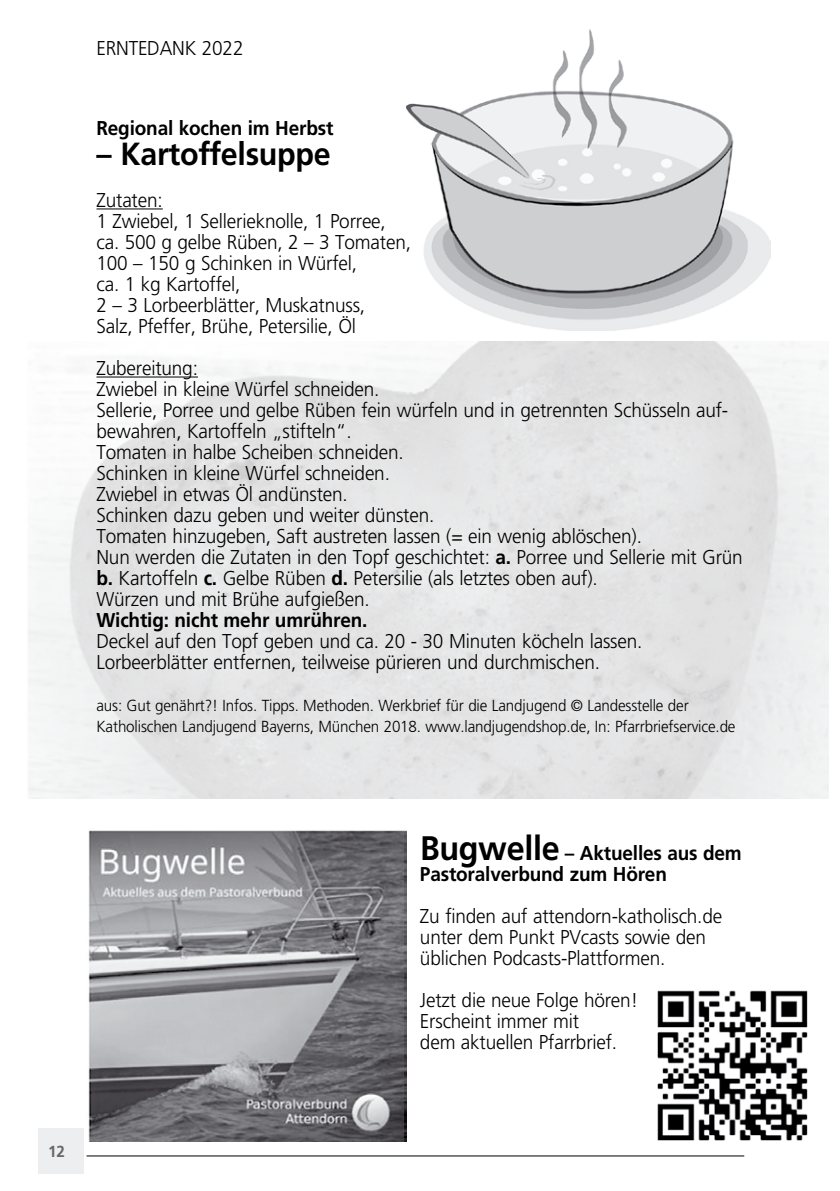
<style>
.page{position:relative;width:840px;height:1191px;background:#fff}
.page>*{position:absolute;margin:0;border:0;box-sizing:border-box;transform-origin:0 0}
.t1{font:700 32px "Frutiger";letter-spacing:-.01em;color:#000;scale:.95 1}
.t2{font:300 20px/21px "Frutiger";letter-spacing:-.01em;color:#000;scale:.95 1}
.t3{font:700 20px/21px "Frutiger";letter-spacing:-.01em;color:#000;scale:.95 1}
.t4{font:300 16px/21px "Frutiger";letter-spacing:-.01em;color:#000;scale:.95 1}
.t5{font:700 16px "Frutiger";color:#68676c;scale:.95 1}
.s1{font-weight:700}
.s2{font-size:34px}
</style>
<div class="page">
<div style="left:38px;top:1128px;width:46px;height:46px;background:#edeeef"></div>
<img style="left:657px;top:990px;width:151px;height:151px">
<hr style="left:86px;top:1155px;width:657px;height:1px;background:#000">
<img style="left:406px;top:30px;width:363px;height:300px">
<hr style="left:96px;top:208px;width:67px;height:1px;background:#000">
<hr style="left:96px;top:376px;width:102px;height:1px;background:#000">
<img style="left:88px;top:830px;width:318px;height:311px">
<p class="t2" style="left:96px;top:38px;width:156px">ERNTEDANK 2022</p>
<p class="t3" style="left:96px;top:117px;width:251px">Regional kochen im Herbst</p>
<h1 class="t1" style="left:96px;top:135px;width:248px">– Kartoffelsuppe</h1>
<p class="t2" style="left:96px;top:189px;width:332px">Zutaten:<br>1 Zwiebel, 1 Sellerieknolle, 1 Porree, ca. 500 g gelbe Rüben, 2 – 3 Tomaten,<br>100 – 150 g Schinken in Würfel,<br>ca. 1 kg Kartoffel,<br>2 – 3 Lorbeerblätter, Muskatnuss,<br>Salz, Pfeffer, Brühe, Petersilie, Öl</p>
<p class="t2" style="left:96px;top:357px;width:681px">Zubereitung:<br>Zwiebel in kleine Würfel schneiden.<br>Sellerie, Porree und gelbe Rüben fein würfeln und in getrennten Schüsseln auf&shy;bewahren, Kartoffeln „stifteln“.<br>Tomaten in halbe Scheiben schneiden.<br>Schinken in kleine Würfel schneiden.<br>Zwiebel in etwas Öl andünsten.<br>Schinken dazu geben und weiter dünsten.<br>Tomaten hinzugeben, Saft austreten lassen (= ein wenig ablöschen).<br>Nun werden die Zutaten in den Topf geschichtet: <span class="s1">a.</span> Porree und Sellerie mit Grün <span class="s1">b.</span> Kartoffeln <span class="s1">c.</span> Gelbe Rüben <span class="s1">d.</span> Petersilie (als letztes oben auf).<br>Würzen und mit Brühe aufgießen.</p>
<p class="t3" style="left:96px;top:609px;width:286px">Wichtig: nicht mehr umrühren.</p>
<p class="t2" style="left:96px;top:630px;width:576px">Deckel auf den Topf geben und ca. 20 - 30 Minuten köcheln lassen.<br>Lorbeerblätter entfernen, teilweise pürieren und durchmischen.</p>
<p class="t4" style="left:96px;top:695px;width:674px">aus: Gut genährt?! Infos. Tipps. Methoden. Werkbrief für die Landjugend © Landesstelle der<br>Katholischen Landjugend Bayerns, München 2018. www.landjugendshop.de, In: Pfarrbriefservice.de</p>
<p class="t5" style="left:48px;top:1141px;width:19px">12</p>
<p class="t3" style="left:420px;top:842px;width:340px"><span class="s2">Bugwelle</span> – Aktuelles aus dem<br>Pastoralverbund zum Hören</p>
<p class="t2" style="left:420px;top:905px;width:319px">Zu finden auf attendorn-katholisch.de unter dem Punkt PVcasts sowie den üblichen Podcasts-Plattformen.</p>
<p class="t2" style="left:420px;top:989px;width:231px">Jetzt die neue Folge hören!<br>Erscheint immer mit<br>dem aktuellen Pfarrbrief.</p>
</div>
